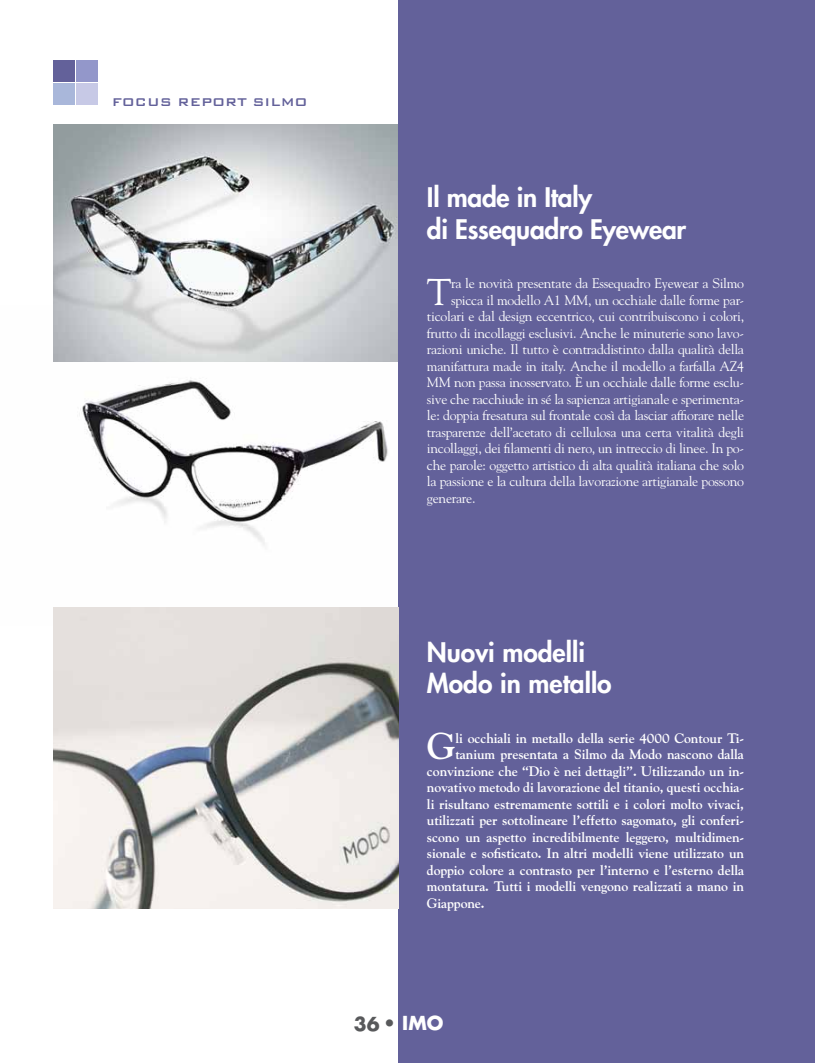
<style>
.page{position:relative;width:815px;height:1063px;background:#fff}
.page>*{position:absolute;margin:0;border:0;box-sizing:border-box;transform-origin:0 0}
.t1{font:37.12px "Goudy";color:#fff}
.t2{font:700 37.12px "Goudy";color:#fff}
.t3{font:800 26.25px/31.5px "Futura LT";letter-spacing:-.01em;color:#fff}
.t4{font:700 18.75px "Futura LT";color:#58595b}
.t5{font:500 15px "Bank Gothic";color:#63619a}
.t6{font:13.75px "Goudy";letter-spacing:-.02em;color:#fff}
.t7{font:700 13.75px "Goudy";letter-spacing:-.01em;color:#fff}
.s1{color:#fff}
</style>
<div class="page">
<img style="left:53px;top:361px;width:346px;height:247px">
<img style="left:53px;top:125px;width:346px;height:236px">
<div style="left:53px;top:60px;width:21px;height:21px;background:#63619a"></div>
<div style="left:76px;top:60px;width:22px;height:21px;background:#9397ca"></div>
<div style="left:53px;top:84px;width:21px;height:21px;background:#a9b7da"></div>
<div style="left:76px;top:84px;width:22px;height:21px;background:#c7c9e6"></div>
<div style="left:399px;top:0;width:416px;height:1063px;background:#63619a"></div>
<img style="left:53px;top:608px;width:346px;height:301px">
<p class="t5" style="left:112px;top:90px;width:13px">focus</p>
<p class="t5" style="left:178px;top:90px;width:132px">REPORT SILMO</p>
<h2 class="t3" style="left:427px;top:181px;width:261px">Il made in Italy<br>di Essequadro Eyewear</h2>
<h1 class="t1" style="left:427px;top:269px;width:26px">T</h1>
<p class="t6" style="left:451px;top:275px;width:295px">ra le novità presentate da Essequadro Eyewear a Silmo</p>
<p class="t6" style="left:451px;top:292px;width:295px">spicca il modello A1 MM, un occhiale dalle forme par-</p>
<p class="t6" style="left:427px;top:308px;width:319px">ticolari e dal design eccentrico, cui contribuiscono i colori,</p>
<p class="t6" style="left:427px;top:325px;width:319px">frutto di incollaggi esclusivi. Anche le minuterie sono lavo-</p>
<p class="t6" style="left:427px;top:341px;width:319px">razioni uniche. Il tutto è contraddistinto dalla qualità della</p>
<p class="t6" style="left:427px;top:358px;width:319px">manifattura made in italy. Anche il modello a farfalla AZ4</p>
<p class="t6" style="left:427px;top:374px;width:319px">MM non passa inosservato. È un occhiale dalle forme esclu-</p>
<p class="t6" style="left:427px;top:391px;width:319px">sive che racchiude in sé la sapienza artigianale e sperimenta-</p>
<p class="t6" style="left:427px;top:407px;width:319px">le: doppia fresatura sul frontale così da lasciar affiorare nelle</p>
<p class="t6" style="left:427px;top:424px;width:319px">trasparenze dell’acetato di cellulosa una certa vitalità degli</p>
<p class="t6" style="left:427px;top:440px;width:319px">incollaggi, dei filamenti di nero, un intreccio di linee. In po-</p>
<p class="t6" style="left:427px;top:457px;width:319px">che parole: oggetto artistico di alta qualità italiana che solo</p>
<p class="t6" style="left:427px;top:473px;width:319px">la passione e la cultura della lavorazione artigianale possono</p>
<p class="t6" style="left:427px;top:490px;width:50px">generare.</p>
<h2 class="t3" style="left:427px;top:636px;width:186px">Nuovi modelli<br>Modo in metallo</h2>
<h1 class="t2" style="left:427px;top:724px;width:30px">G</h1>
<p class="t7" style="left:456px;top:730px;width:290px">li occhiali in metallo della serie 4000 Contour Ti-</p>
<p class="t7" style="left:456px;top:746px;width:290px">tanium presentata a Silmo da Modo nascono dalla</p>
<p class="t7" style="left:427px;top:763px;width:319px">convinzione che “Dio è nei dettagli”. Utilizzando un in-</p>
<p class="t7" style="left:427px;top:779px;width:319px">novativo metodo di lavorazione del titanio, questi occhia-</p>
<p class="t7" style="left:427px;top:796px;width:319px">li risultano estremamente sottili e i colori molto vivaci,</p>
<p class="t7" style="left:427px;top:812px;width:319px">utilizzati per sottolineare l’effetto sagomato, gli conferi-</p>
<p class="t7" style="left:427px;top:829px;width:319px">scono un aspetto incredibilmente leggero, multidimen-</p>
<p class="t7" style="left:427px;top:845px;width:319px">sionale e sofisticato. In altri modelli viene utilizzato un</p>
<p class="t7" style="left:427px;top:862px;width:319px">doppio colore a contrasto per l’interno e l’esterno della</p>
<p class="t7" style="left:427px;top:878px;width:319px">montatura. Tutti i modelli vengono realizzati a mano in</p>
<p class="t7" style="left:427px;top:895px;width:59px">Giappone.</p>
<h3 class="t4" style="left:354px;top:1011px;width:91px">36 • <span class="s1">IMO</span></h3>
</div>
